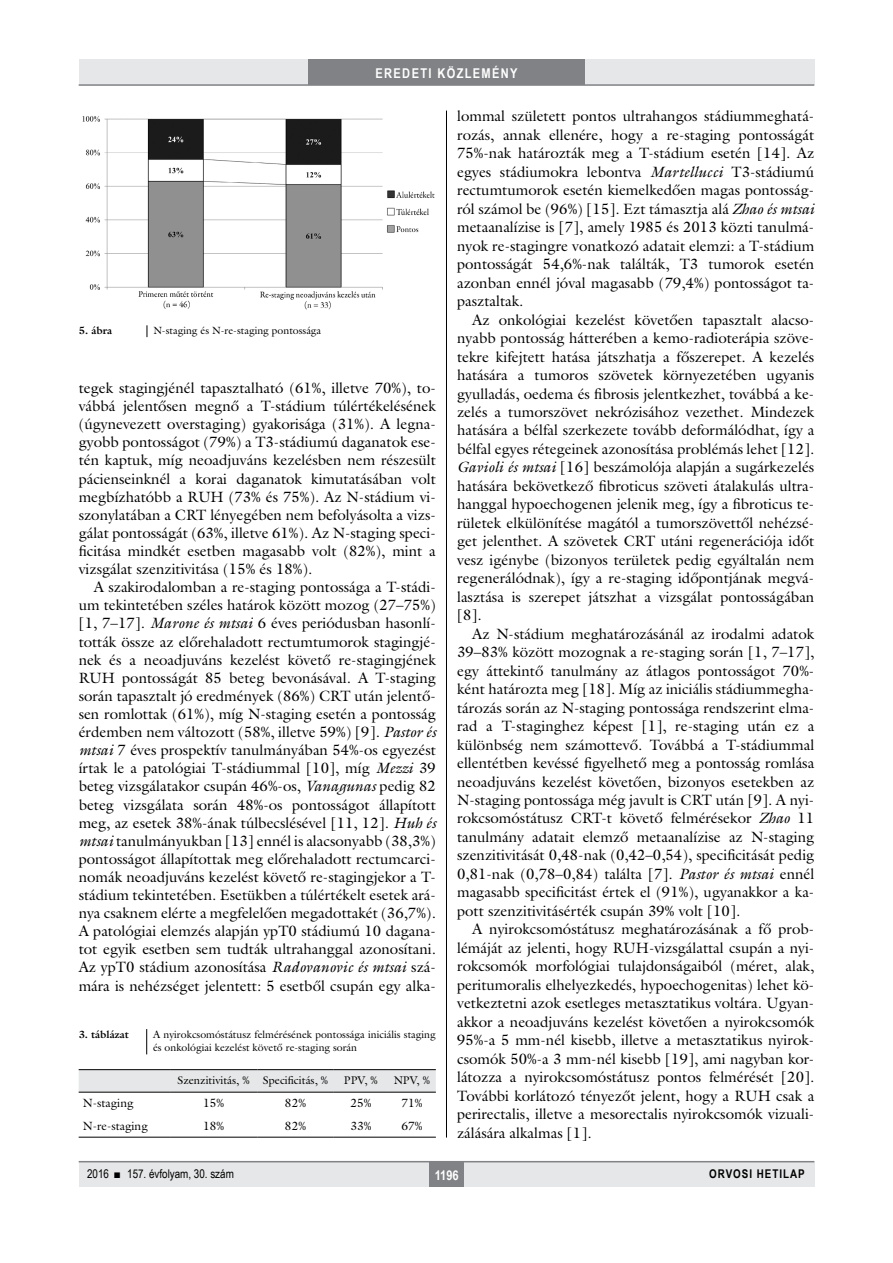
<style>
.page{position:relative;width:893px;height:1263px;background:#fff}
.page>*{position:absolute;margin:0;border:0;box-sizing:border-box;transform-origin:0 0}
.Body_Text{font:15px/18.5px "Galliard Reg";color:#000;text-align:justify}
.Body_tompa{font:15px/18.1px "Galliard Reg";color:#000;text-align:justify}
.t1{font:700 13.5px "Arial Narrow";letter-spacing:.1em;color:#fff}
.tabla{font:12px "Galliard Reg";color:#000}
.t2{font:12px "Arial Narrow";color:#000}
.t3{font:700 12px "Arial Narrow";letter-spacing:.08em;color:#000}
.tablafej{font:11.25px "Galliard Reg";color:#000}
.kepalairas2{font:10.5px/13.5px "Galliard Reg";color:#000}
.kepalairas1{font:700 10.5px "Galliard Reg";color:#000}
.s1{font-style:italic}
</style>
<div class="page">
<div style="left:79px;top:1161px;width:735px;height:25px;background:#e6e7e8"></div>
<hr style="left:79px;top:1161px;width:735px;height:1px;background:#808285">
<div style="left:430px;top:1161px;width:34px;height:25px;background:#808285"></div>
<div style="left:79px;top:60px;width:735px;height:25px;background:#e6e7e8"></div>
<div style="left:308px;top:60px;width:277px;height:25px;background:#808285"></div>
<hr style="left:79px;top:84px;width:735px;height:2px;background:#808285">
<hr style="left:446px;top:111px;width:1px;height:1026px;background:#000">
<img style="left:82px;top:116px;width:353px;height:194px">
<svg style="left:147px;top:325px;width:1px;height:12px"></svg>
<svg style="left:146px;top:1029px;width:1px;height:25px"></svg>
<svg style="left:79px;top:1070px;width:357px;height:22px;background:#e0e1e2"></svg>
<hr style="left:79px;top:1069px;width:91px;height:1px;background:#000">
<hr style="left:170px;top:1069px;width:87px;height:1px;background:#000">
<hr style="left:257px;top:1069px;width:77px;height:1px;background:#000">
<hr style="left:334px;top:1069px;width:54px;height:1px;background:#000">
<hr style="left:388px;top:1069px;width:48px;height:1px;background:#000">
<hr style="left:79px;top:1092px;width:91px;height:1px;background:#000">
<hr style="left:170px;top:1092px;width:87px;height:1px;background:#000">
<hr style="left:257px;top:1092px;width:77px;height:1px;background:#000">
<hr style="left:334px;top:1092px;width:54px;height:1px;background:#000">
<hr style="left:388px;top:1092px;width:48px;height:1px;background:#000">
<hr style="left:79px;top:1137px;width:91px;height:1px;background:#000">
<hr style="left:170px;top:1137px;width:87px;height:1px;background:#000">
<hr style="left:257px;top:1137px;width:77px;height:1px;background:#000">
<hr style="left:334px;top:1137px;width:54px;height:1px;background:#000">
<hr style="left:388px;top:1137px;width:48px;height:1px;background:#000">
<p class="t1" style="left:375px;top:63px;width:144px">EREDETI KÖZLEMÉNY</p>
<p class="kepalairas1" style="left:79px;top:323px;width:35px">5. ábra</p>
<p class="kepalairas2" style="left:153px;top:323px;width:169px">N-staging és N-re-staging pontossága</p>
<p class="Body_tompa" style="left:79px;top:379px;width:359px">tegek stagingjénél tapasztalható (61%, illetve 70%), to&shy;vábbá jelentősen megnő a T-stádium túlértékelésének (úgynevezett overstaging) gyakorisága (31%). A legna&shy;gyobb pontosságot (79%) a T3-stádiumú daganatok ese&shy;tén kaptuk, míg neoadjuváns kezelésben nem részesült pácienseinknél a korai daganatok kimutatásában volt megbízhatóbb a RUH (73% és 75%). Az N-stádium vi&shy;szonylatában a CRT lényegében nem befolyásolta a vizs&shy;gálat pontosságát (63%, illetve 61%). Az N-staging speci&shy;ficitása mindkét esetben magasabb volt (82%), mint a vizsgálat szenzitivitása (15% és 18%).</p>
<p class="Body_Text" style="left:79px;top:578px;width:359px;text-indent:15px">A szakirodalomban a re-staging pontossága a T-stádi&shy;um tekintetében széles határok között mozog (27–75%) [1, 7–17]. <span class="s1">Marone és mtsai</span> 6 éves periódusban hasonlí&shy;tották össze az előrehaladott rectumtumorok stagingjé&shy;nek és a neoadjuváns kezelést követő re-stagingjének RUH pontosságát 85 beteg bevonásával. A T-staging során tapasztalt jó eredmények (86%) CRT után jelentő&shy;sen romlottak (61%), míg N-staging esetén a pontosság érdemben nem változott (58%, illetve 59%) [9]. <span class="s1">Pastor és mtsai</span> 7 éves prospektív tanulmányában 54%-os egyezést írtak le a patológiai T-stádiummal [10], míg <span class="s1">Mezzi</span> 39 beteg vizsgálatakor csupán 46%-os, <span class="s1">Vanagunas</span> pedig 82 beteg vizsgálata során 48%-os pontosságot állapított meg, az esetek 38%-ának túlbecslésével [11, 12]. <span class="s1">Huh és mtsai</span> tanulmányukban [13] ennél is alacsonyabb (38,3%) pontosságot állapítottak meg előrehaladott rectumcarci&shy;nomák neoadjuváns kezelést követő re-stagingjekor a T&shy;stádium tekintetében. Esetükben a túlértékelt esetek ará&shy;nya csaknem elérte a megfelelően megadottakét (36,7%).<br>A patológiai elemzés alapján ypT0 stádiumú 10 dagana&shy;tot egyik esetben sem tudták ultrahanggal azonosítani.<br>Az ypT0 stádium azonosítása <span class="s1">Radovanovic és mtsai</span> szá&shy;mára is nehézséget jelentett: 5 esetből csupán egy alka-</p>
<p class="kepalairas1" style="left:79px;top:1027px;width:52px">3. táblázat</p>
<p class="kepalairas2" style="left:153px;top:1027px;width:284px">A nyirokcsomóstátusz felmérésének pontossága iniciális staging és onkológiai kezelést követő re-staging során</p>
<p class="tablafej" style="left:178px;top:1073px;width:74px">Szenzitivitás, %</p>
<p class="tablafej" style="left:263px;top:1073px;width:67px">Specificitás, %</p>
<p class="tablafej" style="left:344px;top:1073px;width:35px">PPV, %</p>
<p class="tablafej" style="left:394px;top:1073px;width:38px">NPV, %</p>
<p class="tabla" style="left:83px;top:1095px;width:52px">N-staging</p>
<p class="tabla" style="left:203px;top:1095px;width:23px">15%</p>
<p class="tabla" style="left:285px;top:1095px;width:23px">82%</p>
<p class="tabla" style="left:350px;top:1095px;width:23px">25%</p>
<p class="tabla" style="left:401px;top:1095px;width:23px">71%</p>
<p class="tabla" style="left:83px;top:1118px;width:66px">N-re-staging</p>
<p class="tabla" style="left:203px;top:1118px;width:23px">18%</p>
<p class="tabla" style="left:285px;top:1118px;width:23px">82%</p>
<p class="tabla" style="left:350px;top:1118px;width:23px">33%</p>
<p class="tabla" style="left:401px;top:1118px;width:23px">67%</p>
<p class="Body_Text" style="left:457px;top:107px;width:359px">lommal született pontos ultrahangos stádiummeghatá&shy;rozás, annak ellenére, hogy a re-staging pontosságát 75%-nak határozták meg a T-stádium esetén [14]. Az egyes stádiumokra lebontva <span class="s1">Martellucci</span> T3-stádiumú rectumtumorok esetén kiemelkedően magas pontosság&shy;ról számol be (96%) [15]. Ezt támasztja alá <span class="s1">Zhao és mtsai </span>metaanalízise is [7], amely 1985 és 2013 közti tanulmá&shy;nyok re-stagingre vonatkozó adatait elemzi: a T-stádium pontosságát 54,6%-nak találták, T3 tumorok esetén azonban ennél jóval magasabb (79,4%) pontosságot ta&shy;pasztaltak.</p>
<p class="Body_Text" style="left:457px;top:310px;width:359px;text-indent:15px">Az onkológiai kezelést követően tapasztalt alacso&shy;nyabb pontosság hátterében a kemo-radioterápia szöve&shy;tekre kifejtett hatása játszhatja a főszerepet. A kezelés hatására a tumoros szövetek környezetében ugyanis gyulladás, oedema és fibrosis jelentkezhet, továbbá a ke&shy;zelés a tumorszövet nekrózisához vezethet. Mindezek hatására a bélfal szerkezete tovább deformálódhat, így a bélfal egyes rétegeinek azonosítása problémás lehet [12].<br><span class="s1">Gavioli és mtsai</span> [16] beszámolója alapján a sugárkezelés hatására bekövetkező fibroticus szöveti átalakulás ultra&shy;hanggal hypoechogenen jelenik meg, így a fibroticus te&shy;rületek elkülönítése magától a tumorszövettől nehézsé&shy;get jelenthet. A szövetek CRT utáni regenerációja időt vesz igénybe (bizonyos területek pedig egyáltalán nem regenerálódnak), így a re-staging időpontjának megvá&shy;lasztása is szerepet játszhat a vizsgálat pontosságában [8].</p>
<p class="Body_Text" style="left:457px;top:624px;width:359px;text-indent:15px">Az N-stádium meghatározásánál az irodalmi adatok 39–83% között mozognak a re-staging során [1, 7–17], egy áttekintő tanulmány az átlagos pontosságot 70%- ként határozta meg [18]. Míg az iniciális stádiummegha&shy;tározás során az N-staging pontossága rendszerint elma&shy;rad a T-staginghez képest [1], re-staging után ez a különbség nem számottevő. Továbbá a T-stádiummal ellentétben kevéssé figyelhető meg a pontosság romlása neoadjuváns kezelést követően, bizonyos esetekben az N-staging pontossága még javult is CRT után [9]. A nyi&shy;rokcsomóstátusz CRT-t követő felmérésekor <span class="s1">Zhao</span> 11 tanulmány adatait elemző metaanalízise az N-staging szenzitivitását 0,48-nak (0,42–0,54), specificitását pedig 0,81-nak (0,78–0,84) találta [7]. <span class="s1">Pastor és mtsai</span> ennél magasabb specificitást értek el (91%), ugyanakkor a ka&shy;pott szenzitivitásérték csupán 39% volt [10].</p>
<p class="Body_Text" style="left:457px;top:920px;width:359px;text-align:left;text-indent:15px">A nyirokcsomóstátusz meghatározásának a fő prob&shy;lémáját az jelenti, hogy RUH-vizsgálattal csupán a nyi&shy;rokcsomók morfológiai tulajdonságaiból (méret, alak, peritumoralis elhelyezkedés, hypoechogenitas) lehet kö&shy;vetkeztetni azok esetleges metasztatikus voltára. Ugyan&shy;akkor a neoadjuváns kezelést követően a nyirokcsomók 95%-a 5 mm-nél kisebb, illetve a metasztatikus nyirok&shy;csomók 50%-a 3 mm-nél kisebb [19], ami nagyban kor&shy;látozza a nyirokcsomóstátusz pontos felmérését [20].<br>További korlátozó tényezőt jelent, hogy a RUH csak a perirectalis, illetve a mesorectalis nyirokcsomók vizuali&shy;zálására alkalmas [1].</p>
<p class="t2" style="left:87px;top:1165px;width:148px">2016 ■ 157. évfolyam, 30. szám</p>
<p class="t1" style="left:435px;top:1165px;width:26px">1196</p>
<p class="t3" style="left:709px;top:1165px;width:97px">ORVOSI HETILAP</p>
</div>
